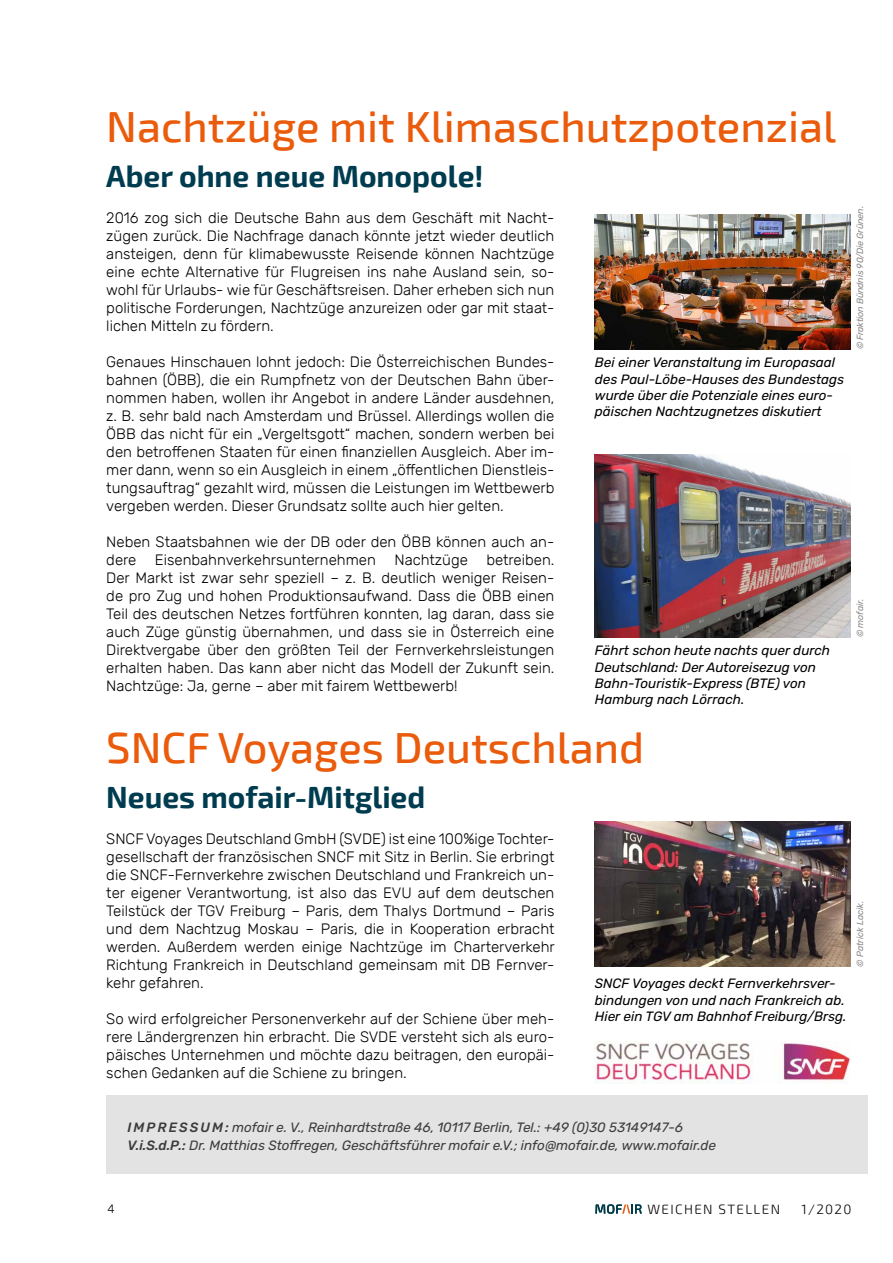
<style>
.page{position:relative;width:893px;height:1263px;background:#fff}
.page>*{position:absolute;margin:0;border:0;box-sizing:border-box;transform-origin:0 0}
.t1{font:500 43.5px "Exo 2";color:#ea5b0b}
.t2{font:700 30px "Exo 2";color:#003c50}
.t3{font:300 15px/18px "Rubik";color:#000;text-align:justify}
.t4{font:italic 13.5px/16.2px "Rubik";color:#000}
.t5{font:italic 13.5px/18px "Rubik";color:#3c3c3b}
.t6{font:300 13.5px "Exo 2";letter-spacing:.1em;color:#000}
.t7{font:300 12px "Rubik";color:#000}
.t8{font:italic 9px "Rubik";letter-spacing:-.015em;color:#878787}
.s1{font-weight:500}
</style>
<div class="page">
<svg style="left:595px;top:1204px;width:47px;height:10px"></svg>
<img style="left:595px;top:214px;width:255px;height:135px">
<img style="left:595px;top:455px;width:255px;height:182px">
<img style="left:595px;top:822px;width:255px;height:145px">
<img style="left:595px;top:1041px;width:255px;height:43px">
<div style="left:106px;top:1095px;width:761px;height:79px;background:#e3e3e3"></div>
<h1 class="t1" style="left:106px;top:101px;width:731px">Nachtzüge mit Klimaschutzpotenzial</h1>
<h2 class="t2" style="left:106px;top:159px;width:379px">Aber ohne neue Monopole!</h2>
<p class="t3" style="left:106px;top:209px;width:450px">2016 zog sich die Deutsche Bahn aus dem Geschäft mit Nacht&shy;zügen zurück. Die Nachfrage danach könnte jetzt wieder deutlich ansteigen, denn für klimabewusste Reisende können Nachtzüge eine echte Alternative für Flugreisen ins nahe Ausland sein, so&shy;wohl für Urlaubs- wie für Geschäftsreisen. Daher erheben sich nun politische Forderungen, Nachtzüge anzureizen oder gar mit staat&shy;lichen Mitteln zu fördern.</p>
<p class="t3" style="left:106px;top:353px;width:450px">Genaues Hinschauen lohnt jedoch: Die Österreichischen Bundes&shy;bahnen (ÖBB), die ein Rumpfnetz von der Deutschen Bahn über&shy;nommen haben, wollen ihr Angebot in andere Länder ausdehnen, z. B. sehr bald nach Amsterdam und Brüssel. Allerdings wollen die ÖBB das nicht für ein „Vergeltsgott“ machen, sondern werben bei den betroffenen Staaten für einen finanziellen Ausgleich. Aber im&shy;mer dann, wenn so ein Ausgleich in einem „öffentlichen Dienstleis&shy;tungsauftrag“ gezahlt wird, müssen die Leistungen im Wettbewerb vergeben werden. Dieser Grundsatz sollte auch hier gelten.</p>
<p class="t3" style="left:106px;top:533px;width:450px">Neben Staatsbahnen wie der DB oder den ÖBB können auch an&shy;dere Eisenbahnverkehrsunternehmen Nachtzüge betreiben.<br>Der Markt ist zwar sehr speziell – z. B. deutlich weniger Reisen&shy;de pro Zug und hohen Produktionsaufwand. Dass die ÖBB einen Teil des deutschen Netzes fortführen konnten, lag daran, dass sie auch Züge günstig übernahmen, und dass sie in Österreich eine Direktvergabe über den größten Teil der Fernverkehrsleistungen erhalten haben. Das kann aber nicht das Modell der Zukunft sein.<br>Nachtzüge: Ja, gerne – aber mit fairem Wettbewerb!</p>
<p class="t4" style="left:595px;top:355px;width:251px">Bei einer Veranstaltung im Europasaal des Paul-Löbe-Hauses des Bundestags wurde über die Potenziale eines euro&shy;päischen Nachtzugnetzes diskutiert</p>
<p class="t4" style="left:595px;top:643px;width:237px">Fährt schon heute nachts quer durch<br>Deutschland: Der Autoreisezug von<br>Bahn-Touristik-Express (BTE) von<br>Hamburg nach Lörrach.</p>
<h1 class="t1" style="left:106px;top:722px;width:539px">SNCF Voyages Deutschland</h1>
<h2 class="t2" style="left:106px;top:780px;width:320px">Neues mofair-Mitglied</h2>
<p class="t3" style="left:106px;top:830px;width:450px">SNCF Voyages Deutschland GmbH (SVDE) ist eine 100%ige Tochter&shy;gesellschaft der französischen SNCF mit Sitz in Berlin. Sie erbringt die SNCF-Fernverkehre zwischen Deutschland und Frankreich un&shy;ter eigener Verantwortung, ist also das EVU auf dem deutschen Teilstück der TGV Freiburg – Paris, dem Thalys Dortmund – Paris und dem Nachtzug Moskau – Paris, die in Kooperation erbracht werden. Außerdem werden einige Nachtzüge im Charterverkehr Richtung Frankreich in Deutschland gemeinsam mit DB Fernver&shy;kehr gefahren.</p>
<p class="t3" style="left:106px;top:1010px;width:450px">So wird erfolgreicher Personenverkehr auf der Schiene über meh&shy;rere Ländergrenzen hin erbracht. Die SVDE versteht sich als euro&shy;päisches Unternehmen und möchte dazu beitragen, den europäi&shy;schen Gedanken auf die Schiene zu bringen.</p>
<p class="t4" style="left:595px;top:976px;width:253px">SNCF Voyages deckt Fernverkehrsver&shy;bindungen von und nach Frankreich ab.<br>Hier ein TGV am Bahnhof Freiburg/Brsg.</p>
<p class="t8" style="left:855px;top:349px;width:145px;rotate:-90deg">© Fraktion Bündnis 90/Die Grünen.</p>
<p class="t8" style="left:855px;top:637px;width:40px;rotate:-90deg">© mofair.</p>
<p class="t8" style="left:855px;top:967px;width:67px;rotate:-90deg">© Patrick Lacik.</p>
<p class="t5" style="left:128px;top:1119px;width:590px"><span class="s1">IMPRESSUM:</span> mofair e. V., Reinhardtstraße 46, 10117 Berlin, Tel.: +49 (0)30 53149147-6<br><span class="s1">V.i.S.d.P.:</span> Dr. Matthias Stoffregen, Geschäftsführer mofair e.V.; info@mofair.de, www.mofair.de</p>
<p class="t7" style="left:107px;top:1202px;width:9px">4</p>
<p class="t6" style="left:647px;top:1201px;width:134px">WEICHEN STELLEN</p>
<p class="t6" style="left:802px;top:1201px;width:51px">1/2020</p>
</div>
